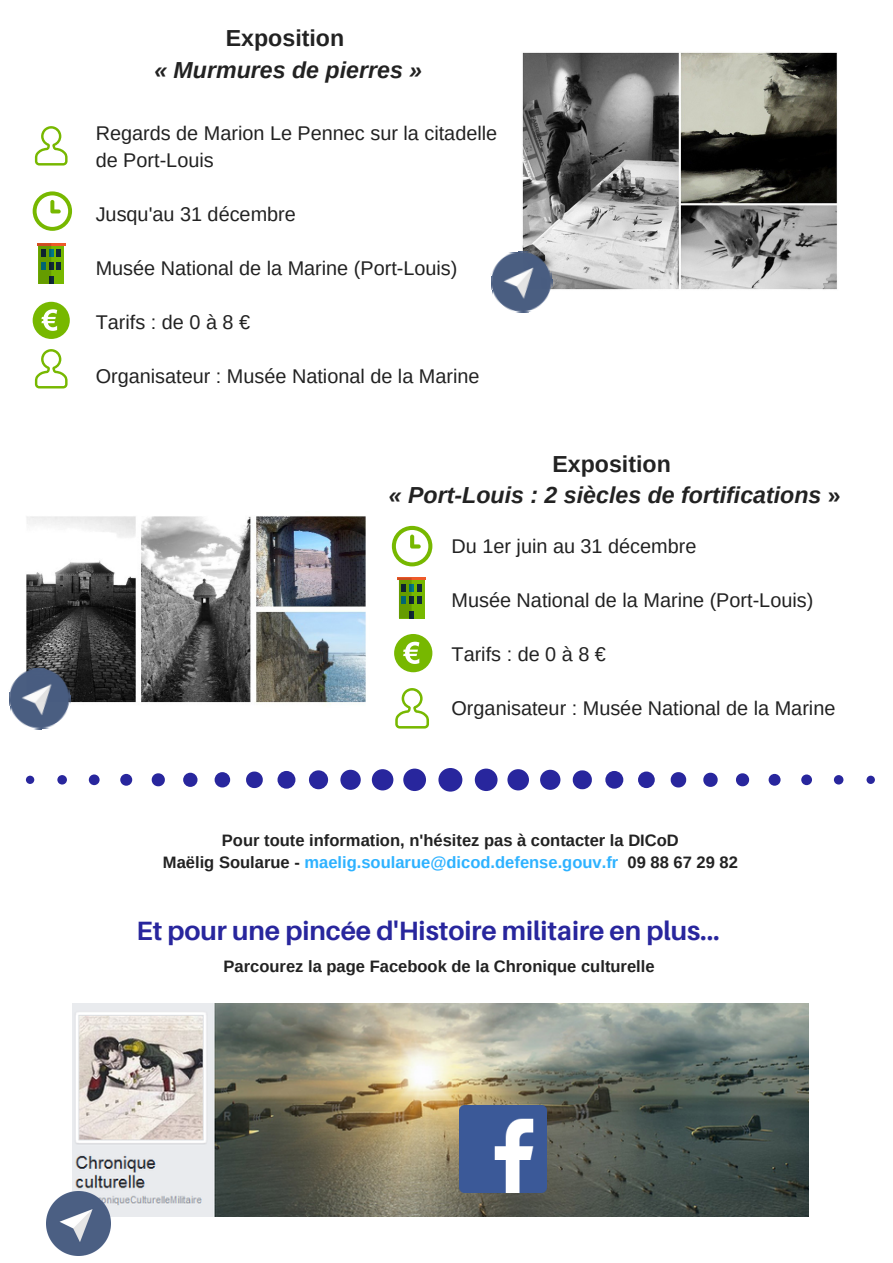
<style>
.page{position:relative;width:893px;height:1263px;background:#fff}
.page>*{position:absolute;margin:0;border:0;box-sizing:border-box;transform-origin:0 0}
.t1{font:700 26.55px "Aileron";color:#28269d}
.t2{font:italic 700 23.25px/31.5px "Arimo";color:#222;text-align:center}
.t3{font:700 23.25px "Arimo";color:#222}
.t4{font:19.8px/27px "Arimo";color:#222}
.t5{font:700 16.5px/22.5px "Arimo";color:#222;text-align:center}
.s1{font-style:normal}
.s2{color:#2eb2ff}
</style>
<div class="page">
<img style="left:522px;top:52px;width:315px;height:238px">
<img style="left:491px;top:250px;width:63px;height:63px">
<svg style="left:33px;top:191px;width:39px;height:40px"></svg>
<div style="left:33px;top:302px;width:37px;height:37px;background:#77b800;border-radius:50%"></div>
<svg style="left:41px;top:309px;width:16px;height:22px"></svg>
<svg style="left:35px;top:349px;width:33px;height:39px"></svg>
<div style="left:38px;top:246px;width:26px;height:38px;background:#77b800"></div>
<div style="left:49px;top:249px;width:5px;height:8px;background:#007787"></div>
<div style="left:49px;top:276px;width:5px;height:8px;background:#102938"></div>
<div style="left:49px;top:262px;width:5px;height:8px;background:#102938"></div>
<div style="left:56px;top:262px;width:5px;height:8px;background:#102938"></div>
<div style="left:56px;top:249px;width:5px;height:8px;background:#102938"></div>
<hr style="left:37px;top:243px;width:28px;height:3px;background:#ef5a29">
<svg style="left:37px;top:243px;width:14px;height:41px"></svg>
<svg style="left:35px;top:126px;width:33px;height:40px"></svg>
<svg style="left:392px;top:526px;width:40px;height:40px"></svg>
<div style="left:394px;top:634px;width:38px;height:38px;background:#77b800;border-radius:50%"></div>
<svg style="left:403px;top:642px;width:16px;height:22px"></svg>
<svg style="left:395px;top:688px;width:34px;height:40px"></svg>
<div style="left:399px;top:580px;width:25px;height:38px;background:#77b800"></div>
<hr style="left:397px;top:578px;width:29px;height:2px;background:#ef5a29">
<svg style="left:397px;top:578px;width:25px;height:40px"></svg>
<img style="left:26px;top:516px;width:340px;height:189px">
<img style="left:9px;top:667px;width:63px;height:63px">
<img style="left:72px;top:1003px;width:736px;height:213px">
<img style="left:459px;top:1106px;width:87px;height:86px">
<img style="left:46px;top:1191px;width:64px;height:64px">
<div style="left:438px;top:768px;width:24px;height:24px;background:#28269d;border-radius:50%"></div>
<div style="left:475px;top:768px;width:23px;height:23px;background:#28269d;border-radius:50%"></div>
<div style="left:507px;top:769px;width:22px;height:21px;background:#28269d;border-radius:50%"></div>
<svg style="left:540px;top:770px;width:20px;height:20px"></svg>
<svg style="left:573px;top:770px;width:19px;height:19px"></svg>
<div style="left:605px;top:771px;width:18px;height:18px;background:#28269d;border-radius:50%"></div>
<div style="left:638px;top:771px;width:17px;height:17px;background:#28269d;border-radius:50%"></div>
<svg style="left:671px;top:772px;width:15px;height:15px"></svg>
<svg style="left:703px;top:773px;width:15px;height:14px"></svg>
<svg style="left:736px;top:773px;width:13px;height:13px"></svg>
<div style="left:769px;top:774px;width:12px;height:12px;background:#28269d;border-radius:50%"></div>
<div style="left:801px;top:774px;width:11px;height:11px;background:#28269d;border-radius:50%"></div>
<div style="left:834px;top:775px;width:9px;height:9px;background:#28269d;border-radius:50%"></div>
<div style="left:866px;top:776px;width:9px;height:8px;background:#28269d;border-radius:50%"></div>
<div style="left:403px;top:768px;width:23px;height:23px;background:#28269d;border-radius:50%"></div>
<div style="left:372px;top:769px;width:21px;height:21px;background:#28269d;border-radius:50%"></div>
<svg style="left:340px;top:770px;width:21px;height:20px"></svg>
<div style="left:309px;top:770px;width:19px;height:19px;background:#28269d;border-radius:50%"></div>
<div style="left:277px;top:771px;width:18px;height:18px;background:#28269d;border-radius:50%"></div>
<svg style="left:246px;top:771px;width:17px;height:17px"></svg>
<div style="left:215px;top:772px;width:15px;height:15px;background:#28269d;border-radius:50%"></div>
<div style="left:183px;top:773px;width:15px;height:14px;background:#28269d;border-radius:50%"></div>
<svg style="left:152px;top:773px;width:13px;height:13px"></svg>
<div style="left:120px;top:774px;width:12px;height:12px;background:#28269d;border-radius:50%"></div>
<div style="left:89px;top:774px;width:11px;height:11px;background:#28269d;border-radius:50%"></div>
<div style="left:57px;top:775px;width:10px;height:9px;background:#28269d;border-radius:50%"></div>
<div style="left:26px;top:776px;width:8px;height:8px;background:#28269d;border-radius:50%"></div>
<p class="t3" style="left:226px;top:25px;width:120px">Exposition</p>
<p class="t2" style="left:154px;top:54px;width:269px">« Murmures de pierres »</p>
<p class="t4" style="left:96px;top:119px;width:403px">Regards de Marion Le Pennec sur la citadelle de Port-Louis</p>
<p class="t4" style="left:96px;top:200px;width:202px">Jusqu'au 31 décembre</p>
<p class="t4" style="left:96px;top:254px;width:363px">Musée National de la Marine (Port-Louis)</p>
<p class="t4" style="left:96px;top:308px;width:156px">Tarifs : de 0 à 8 €</p>
<p class="t4" style="left:96px;top:362px;width:385px">Organisateur : Musée National de la Marine</p>
<p class="t2" style="left:389px;top:448px;width:453px"><span class="s1">Exposition<br></span>« Port-Louis : 2 siècles de fortifications <span class="s1">»</span></p>
<p class="t4" style="left:452px;top:532px;width:246px">Du 1er juin au 31 décembre</p>
<p class="t4" style="left:452px;top:587px;width:363px">Musée National de la Marine (Port-Louis)</p>
<p class="t4" style="left:452px;top:641px;width:156px">Tarifs : de 0 à 8 €</p>
<p class="t4" style="left:452px;top:695px;width:385px">Organisateur : Musée National de la Marine</p>
<p class="t5" style="left:163px;top:829px;width:576px">Pour toute information, n'hésitez pas à contacter la DICoD<br>Maëlig Soularue - <span class="s2">maelig.soularue@dicod.defense.gouv.fr</span> 09 88 67 29 82</p>
<h1 class="t1" style="left:137px;top:914px;width:585px">Et pour une pincée d'Histoire militaire en plus...</h1>
<p class="t5" style="left:224px;top:955px;width:433px">Parcourez la page Facebook de la Chronique culturelle</p>
</div>
